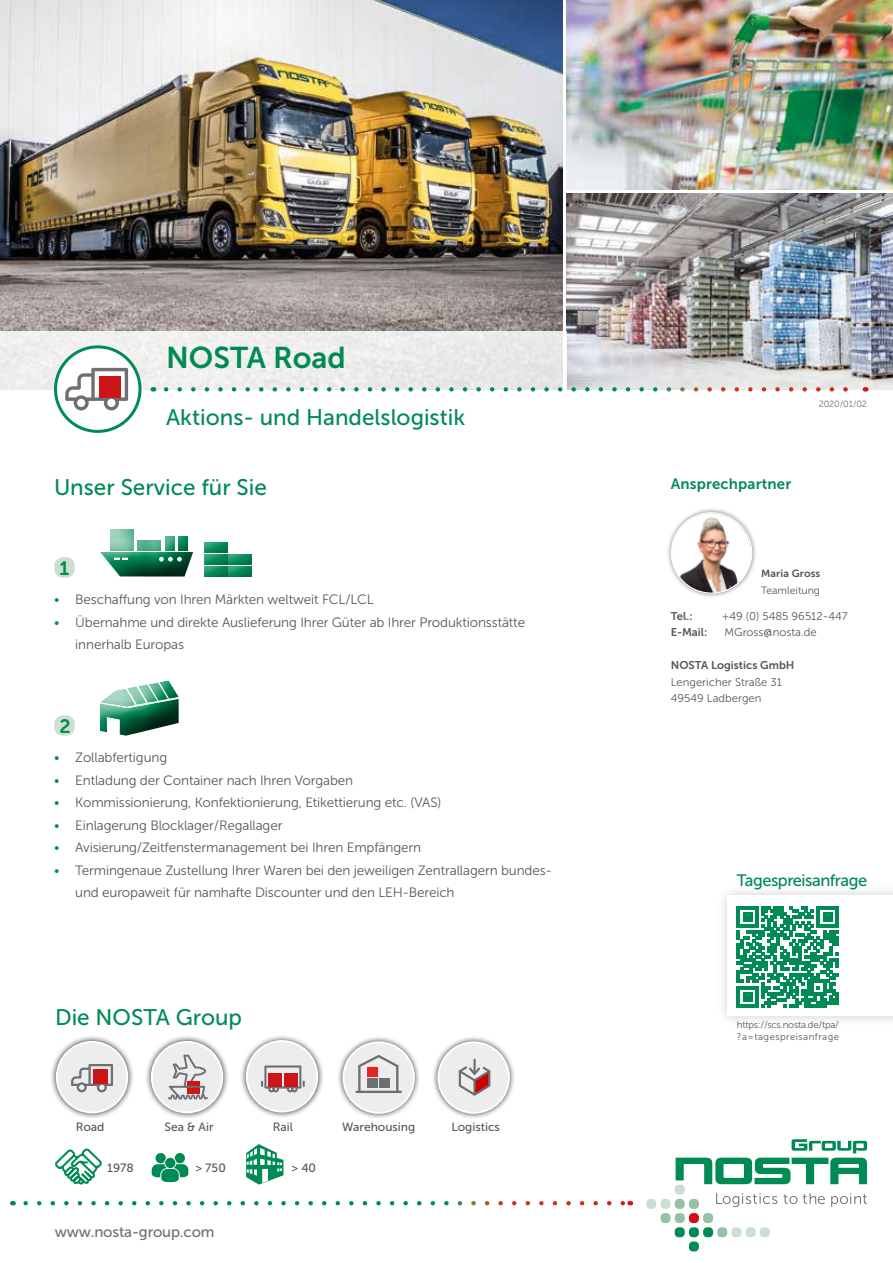
<style>
.page{position:relative;width:893px;height:1263px;background:#fff}
.page>*{position:absolute;margin:0;border:0;box-sizing:border-box;transform-origin:0 0}
.t1{font:30px "Museo Sans 700";color:#008b55}
.t2{font:22.5px "Museo Sans 500";color:#008b55}
.t3{font:19.35px "Museo Sans 700";color:#008b55}
.t4{font:16.5px "Museo Sans 500";letter-spacing:-.03em;color:#008b55}
.t5{font:15px "Museo Sans 500";letter-spacing:-.01em;color:#706f6f}
.t6{font:15px "Museo Sans 700";letter-spacing:.01em;color:#008b55}
.t7{font:13.5px/22.5px "Museo Sans 300";letter-spacing:-.01em;color:#575756}
.t8{font:12px "Museo Sans 500";color:#575756}
.t9{font:11.25px/16.5px "Museo Sans 300";color:#575756}
.t10{font:11.25px "Museo Sans 700";color:#575756}
.t11{font:10.5px "Museo Sans 300";color:#575756}
.t12{font:10.5px "Museo Sans 700";letter-spacing:.01em;color:#575756}
.t13{font:9.6px/12px "Museo Sans 300";letter-spacing:.045em;color:#575756}
.t14{font:9px "Museo Sans 300";letter-spacing:-.01em;color:#706f6f}
.s1{color:#008b55}
.s2{font-family:"Museo Sans 500"}
</style>
<div class="page">
<img style="left:567px;top:193px;width:326px;height:196px">
<img style="left:0;top:0;width:562px;height:332px">
<svg style="left:0;top:332px;width:567px;height:65px;fill:#efeded"></svg>
<div style="left:432px;top:1035px;width:84px;height:85px;background:#000;opacity:.75"></div>
<div style="left:438px;top:1042px;width:71px;height:71px;background:#ededed;border-radius:50%"></div>
<div style="left:437px;top:1041px;width:73px;height:73px;border:2px solid #fff;border-radius:50%"></div>
<svg style="left:459px;top:1066px;width:31px;height:30px"></svg>
<hr style="left:473px;top:1059px;width:3px;height:16px;background:#6e6e70">
<hr style="left:473px;top:1079px;width:3px;height:15px;background:#6e6e70">
<div style="left:50px;top:1035px;width:84px;height:84px;background:#000;opacity:.75"></div>
<div style="left:57px;top:1042px;width:70px;height:70px;background:#ededed;border-radius:50%"></div>
<div style="left:56px;top:1041px;width:72px;height:72px;border:2px solid #fff;border-radius:50%"></div>
<svg style="left:71px;top:1064px;width:42px;height:28px"></svg>
<div style="left:94px;top:1069px;width:14px;height:15px;background:#cd1417"></div>
<div style="left:145px;top:1035px;width:84px;height:84px;background:#000;opacity:.75"></div>
<div style="left:152px;top:1042px;width:70px;height:70px;background:#ededed;border-radius:50%"></div>
<div style="left:151px;top:1041px;width:72px;height:72px;border:2px solid #fff;border-radius:50%"></div>
<svg style="left:168px;top:1055px;width:40px;height:45px"></svg>
<div style="left:240px;top:1034px;width:84px;height:84px;background:#000;opacity:.75"></div>
<div style="left:247px;top:1041px;width:70px;height:70px;background:#ededed;border-radius:50%"></div>
<div style="left:246px;top:1040px;width:72px;height:72px;border:2px solid #fff;border-radius:50%"></div>
<svg style="left:261px;top:1065px;width:44px;height:27px"></svg>
<div style="left:268px;top:1073px;width:13px;height:13px;background:#cd1417"></div>
<div style="left:285px;top:1073px;width:13px;height:13px;background:#cd1417"></div>
<div style="left:337px;top:1035px;width:84px;height:85px;background:#000;opacity:.75"></div>
<div style="left:343px;top:1042px;width:71px;height:71px;background:#ededed;border-radius:50%"></div>
<div style="left:342px;top:1041px;width:73px;height:73px;border:2px solid #fff;border-radius:50%"></div>
<svg style="left:355px;top:1055px;width:47px;height:38px"></svg>
<svg style="left:55px;top:1148px;width:47px;height:37px"></svg>
<svg style="left:152px;top:1153px;width:36px;height:29px"></svg>
<svg style="left:246px;top:1144px;width:37px;height:40px"></svg>
<svg style="left:716px;top:1193px;width:61px;height:14px"></svg>
<svg style="left:784px;top:1194px;width:13px;height:10px"></svg>
<svg style="left:803px;top:1193px;width:22px;height:11px"></svg>
<svg style="left:831px;top:1193px;width:36px;height:14px"></svg>
<svg style="left:676px;top:1139px;width:191px;height:45px"></svg>
<div style="left:675px;top:1185px;width:10px;height:10px;background:#cbded1;border-radius:4px"></div>
<div style="left:689px;top:1241px;width:10px;height:10px;background:#008b55;border-radius:4px"></div>
<div style="left:717px;top:1227px;width:10px;height:10px;background:#95c1a5;border-radius:4px"></div>
<div style="left:731px;top:1227px;width:10px;height:10px;background:#cbded1;border-radius:4px"></div>
<div style="left:760px;top:1227px;width:10px;height:10px;background:#cbded1;border-radius:4px"></div>
<div style="left:746px;top:1227px;width:10px;height:10px;background:#cbded1;border-radius:4px"></div>
<div style="left:703px;top:1227px;width:10px;height:10px;background:#008b55;border-radius:4px"></div>
<div style="left:675px;top:1227px;width:10px;height:10px;background:#008b55;border-radius:4px"></div>
<div style="left:689px;top:1227px;width:10px;height:10px;background:#008b55;border-radius:4px"></div>
<div style="left:703px;top:1213px;width:10px;height:10px;background:#95c1a5;border-radius:4px"></div>
<div style="left:675px;top:1213px;width:10px;height:10px;background:#95c1a5;border-radius:4px"></div>
<div style="left:689px;top:1213px;width:10px;height:10px;background:#d40f14;border-radius:4px"></div>
<div style="left:660px;top:1213px;width:10px;height:10px;background:#95c1a5;border-radius:4px"></div>
<div style="left:675px;top:1199px;width:10px;height:10px;background:#95c1a5;border-radius:4px"></div>
<div style="left:689px;top:1199px;width:10px;height:10px;background:#95c1a5;border-radius:4px"></div>
<div style="left:660px;top:1199px;width:10px;height:10px;background:#cbded1;border-radius:4px"></div>
<div style="left:646px;top:1199px;width:10px;height:10px;background:#cbded1;border-radius:4px"></div>
<svg style="left:26px;top:1201px;width:597px;height:4px"></svg>
<div style="left:56px;top:347px;width:84px;height:84px;background:#fff;border-radius:50%"></div>
<div style="left:54px;top:345px;width:87px;height:88px;border:3px solid #008b55;border-radius:50%"></div>
<svg style="left:65px;top:368px;width:63px;height:42px"></svg>
<div style="left:99px;top:376px;width:21px;height:21px;background:#cd1417"></div>
<svg style="left:166px;top:387px;width:692px;height:5px"></svg>
<img style="left:567px;top:0;width:326px;height:189px">
<div style="left:666px;top:507px;width:91px;height:91px;background:#000;opacity:.5"></div>
<img style="left:671px;top:513px;width:81px;height:80px;border-radius:40px">
<div style="left:671px;top:512px;width:81px;height:82px;border:1px solid #fff;border-radius:50%"></div>
<div style="left:98px;top:526px;width:96px;height:48px;background:#fff;opacity:.75"></div>
<div style="left:98px;top:532px;width:96px;height:45px;background:#000;opacity:.75"></div>
<div style="left:202px;top:552px;width:27px;height:14px;background:#000;opacity:.75"></div>
<div style="left:202px;top:564px;width:27px;height:14px;background:#000;opacity:.75"></div>
<div style="left:226px;top:564px;width:27px;height:14px;background:#000;opacity:.75"></div>
<div style="left:226px;top:552px;width:27px;height:14px;background:#000;opacity:.75"></div>
<div style="left:202px;top:541px;width:27px;height:13px;background:#000;opacity:.75"></div>
<div style="left:54px;top:557px;width:21px;height:21px;background:#cedfd2;border-radius:8px"></div>
<div style="left:54px;top:715px;width:21px;height:21px;background:#cedfd2;border-radius:8px"></div>
<div style="left:97px;top:679px;width:83px;height:58px;background:#000;opacity:.75"></div>
<div style="left:715px;top:884px;width:178px;height:143px;background:#000;opacity:.2"></div>
<div style="left:727px;top:895px;width:166px;height:121px;background:#fff"></div>
<svg style="left:737px;top:906px;width:101px;height:101px"></svg>
<h1 class="t1" style="left:166px;top:341px;width:181px">NOSTA Road</h1>
<h2 class="t2" style="left:166px;top:405px;width:301px">Aktions- und Handelslogistik</h2>
<h2 class="t2" style="left:54px;top:475px;width:214px">Unser Service für Sie</h2>
<h3 class="t3" style="left:60px;top:557px;width:11px">1</h3>
<p class="t7" style="left:54px;top:588px;width:321px"><span class="s1">•</span> Beschaffung von Ihren Märkten weltweit FCL/LCL</p>
<p class="t7" style="left:75px;top:611px;width:451px;text-indent:-21px"><span class="s1">•</span> Übernahme und direkte Auslieferung Ihrer Güter ab Ihrer Produktionsstätte innerhalb Europas</p>
<h3 class="t3" style="left:60px;top:715px;width:13px">2</h3>
<p class="t7" style="left:54px;top:746px;width:115px"><span class="s1">•</span> Zollabfertigung</p>
<p class="t7" style="left:54px;top:769px;width:301px"><span class="s1">•</span> Entladung der Container nach Ihren Vorgaben</p>
<p class="t7" style="left:54px;top:791px;width:389px"><span class="s1">•</span> Kommissionierung, Konfektionierung, Etikettierung etc. (VAS)</p>
<p class="t7" style="left:54px;top:814px;width:230px"><span class="s1">•</span> Einlagerung Blocklager/Regallager</p>
<p class="t7" style="left:54px;top:836px;width:369px"><span class="s1">•</span> Avisierung/Zeitfenstermanagement bei Ihren Empfängern</p>
<p class="t7" style="left:75px;top:859px;width:478px;text-indent:-21px"><span class="s1">•</span> Termingenaue Zustellung Ihrer Waren bei den jeweiligen Zentrallagern bundes&shy;und europaweit für namhafte Discounter und den LEH-Bereich</p>
<h2 class="t2" style="left:55px;top:1005px;width:189px">Die NOSTA Group</h2>
<p class="t8" style="left:76px;top:1120px;width:30px">Road</p>
<p class="t8" style="left:165px;top:1120px;width:50px">Sea &amp; Air</p>
<p class="t8" style="left:273px;top:1120px;width:22px">Rail</p>
<p class="t8" style="left:342px;top:1120px;width:75px">Warehousing</p>
<p class="t8" style="left:451px;top:1120px;width:50px">Logistics</p>
<p class="t8" style="left:107px;top:1161px;width:28px">1978</p>
<p class="t8" style="left:195px;top:1161px;width:32px">&gt; 750</p>
<p class="t8" style="left:292px;top:1161px;width:26px">&gt; 40</p>
<p class="t5" style="left:55px;top:1224px;width:161px">www.nosta-group.com</p>
<p class="t14" style="left:819px;top:399px;width:50px">2020/01/02</p>
<p class="t6" style="left:671px;top:476px;width:122px">Ansprechpartner</p>
<p class="t12" style="left:761px;top:568px;width:61px">Maria Gross</p>
<p class="t11" style="left:761px;top:584px;width:60px">Teamleitung</p>
<p class="t10" style="left:671px;top:610px;width:23px">Tel.:</p>
<p class="t9" style="left:722px;top:608px;width:127px">+49 (0) 5485 96512-447</p>
<p class="t10" style="left:671px;top:626px;width:38px">E-Mail:</p>
<p class="t9" style="left:724px;top:624px;width:94px">MGross<span class="s2">@</span>nosta.de</p>
<p class="t10" style="left:671px;top:659px;width:125px">NOSTA Logistics GmbH</p>
<p class="t9" style="left:671px;top:674px;width:113px">Lengericher Straße 31<br>49549 Ladbergen</p>
<p class="t4" style="left:737px;top:871px;width:132px">Tagespreisanfrage</p>
<p class="t13" style="left:737px;top:1019px;width:104px">https://scs.nosta.de/tpa/ ?a=tagespreisanfrage</p>
</div>
